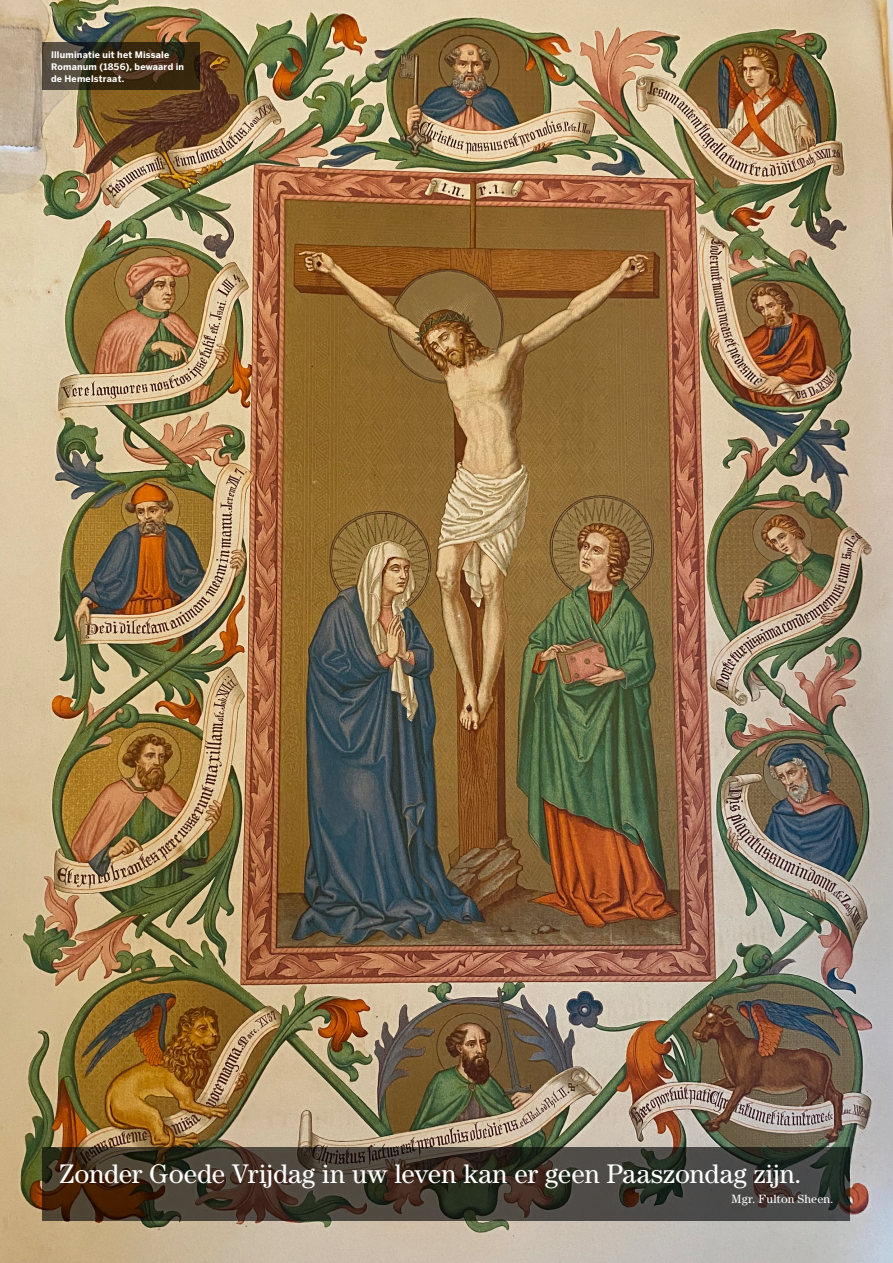
<style>
.page{position:relative;width:893px;height:1263px;background:#fff}
.page>*{position:absolute;margin:0;border:0;box-sizing:border-box;transform-origin:0 0}
._3__opschrift_auteur{font:27px "Century Std";letter-spacing:-.005em;color:#fff}
._3__opschrift_auteur-2{font:12px "Century Std";letter-spacing:.015em;color:#fff}
._1__onderschrift{font:700 9px/12px "Benton Sans";letter-spacing:.02em;color:#fff}
</style>
<div class="page">
<img style="left:0;top:0;width:893px;height:1263px">
<svg style="left:43px;top:1147px;width:807px;height:73px;background:#3d362d"></svg>
<svg style="left:43px;top:43px;width:157px;height:47px;background:#3d311d"></svg>
<p class="_1__onderschrift" style="left:51px;top:48px;width:135px">Illuminatie uit het Missale<br>Romanum (1856), bewaard in de Hemelstraat.</p>
<p class="_3__opschrift_auteur" style="left:60px;top:1158px;width:744px">Zonder Goede Vrijdag in uw leven kan er geen Paaszondag zijn.</p>
<p class="_3__opschrift_auteur-2" style="left:732px;top:1192px;width:103px">Mgr. Fulton Sheen.</p>
</div>
